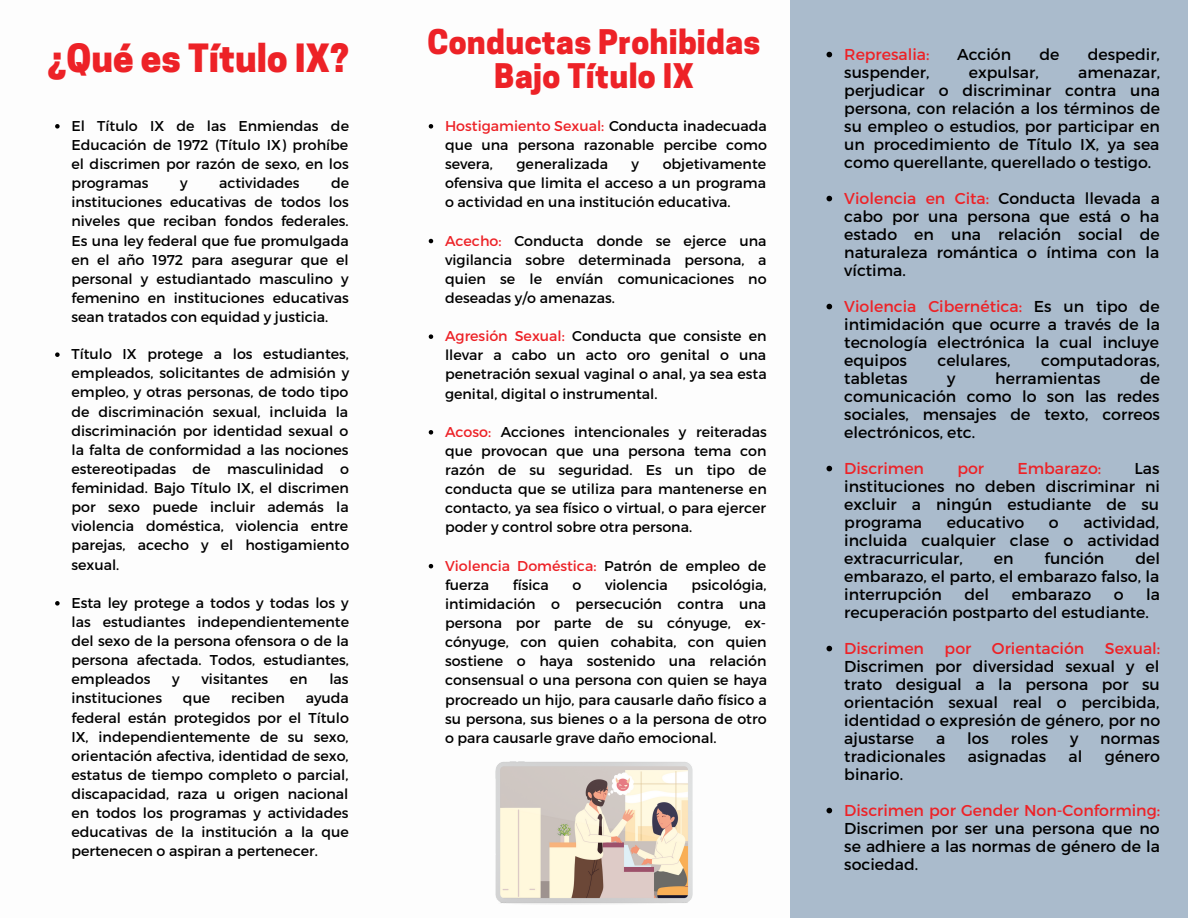
<style>
.page{position:relative;width:1188px;height:918px;background:#fff}
.page>*{position:absolute;margin:0;border:0;box-sizing:border-box;transform-origin:0 0}
.t1{font:800 36.6px "Cooper Hewitt";color:#ed2227}
.t2{font:800 31.8px/33.8px "Cooper Hewitt";letter-spacing:.01em;color:#ed2227;text-align:center}
.t3{font:15.75px/18px "Montserrat";color:#000;text-align:justify}
.t4{font:15.75px "Montserrat";color:#ed2227}
.t5{font:14.25px/19.2px "Montserrat";color:#000;text-align:justify}
.s1{color:#ed2227}
</style>
<div class="page">
<div style="left:791px;top:0;width:397px;height:918px;background:#abc"></div>
<svg style="left:429px;top:124px;width:4px;height:5px"></svg>
<svg style="left:429px;top:239px;width:4px;height:4px"></svg>
<svg style="left:429px;top:334px;width:4px;height:5px"></svg>
<svg style="left:429px;top:430px;width:4px;height:5px"></svg>
<svg style="left:429px;top:564px;width:4px;height:4px"></svg>
<svg style="left:55px;top:124px;width:5px;height:5px"></svg>
<svg style="left:55px;top:352px;width:5px;height:5px"></svg>
<svg style="left:55px;top:601px;width:5px;height:5px"></svg>
<svg style="left:827px;top:52px;width:5px;height:5px"></svg>
<svg style="left:827px;top:196px;width:5px;height:5px"></svg>
<svg style="left:827px;top:304px;width:5px;height:5px"></svg>
<svg style="left:827px;top:466px;width:5px;height:5px"></svg>
<svg style="left:827px;top:646px;width:5px;height:5px"></svg>
<svg style="left:827px;top:808px;width:5px;height:5px"></svg>
<img style="left:495px;top:762px;width:197px;height:142px">
<h1 class="t1" style="left:48px;top:45px;width:302px">¿Qué es Título IX?</h1>
<p class="t5" style="left:71px;top:115px;width:279px">El Título IX de las Enmiendas de Educación de 1972 (Título IX) prohíbe el discrimen por razón de sexo, en los programas</p>
<p class="t5" style="left:180px;top:173px;width:9px">y</p>
<p class="t5" style="left:219px;top:173px;width:82px">actividades</p>
<p class="t5" style="left:71px;top:173px;width:279px;text-indent:260px">de instituciones educativas de todos los niveles que reciban fondos federales.<br>Es una ley federal que fue promulgada en el año 1972 para asegurar que el personal y estudiantado masculino y femenino en instituciones educativas sean tratados con equidad y justicia.</p>
<p class="t5" style="left:71px;top:344px;width:279px">Título IX protege a los estudiantes, empleados, solicitantes de admisión y empleo, y otras personas, de todo tipo de discriminación sexual, incluida la discriminación por identidad sexual o la falta de conformidad a las nociones estereotipadas de masculinidad o feminidad. Bajo Título IX, el discrimen por sexo puede incluir además la violencia doméstica, violencia entre parejas, acecho y el hostigamiento sexual.</p>
<p class="t5" style="left:71px;top:592px;width:279px">Esta ley protege a todos y todas los y las estudiantes independientemente del sexo de la persona ofensora o de la persona afectada. Todos, estudiantes, empleados</p>
<p class="t5" style="left:172px;top:669px;width:9px">y</p>
<p class="t5" style="left:201px;top:669px;width:68px">visitantes</p>
<p class="t5" style="left:290px;top:669px;width:19px">en</p>
<p class="t5" style="left:329px;top:669px;width:21px">las</p>
<p class="t5" style="left:71px;top:688px;width:92px">instituciones</p>
<p class="t5" style="left:183px;top:688px;width:29px">que</p>
<p class="t5" style="left:231px;top:688px;width:55px">reciben</p>
<p class="t5" style="left:71px;top:688px;width:279px;text-indent:234px">ayuda federal están protegidos por el Título IX, independientemente de su sexo, orientación afectiva, identidad de sexo, estatus de tiempo completo o parcial, discapacidad, raza u origen nacional en todos los programas y actividades educativas de la institución a la que pertenecen o aspiran a pertenecer.</p>
<h2 class="t2" style="left:427px;top:29px;width:335px">Conductas Prohibidas<br>Bajo Título IX</h2>
<p class="t5" style="left:445px;top:115px;width:323px"><span class="s1">Hostigamiento Sexual:</span> Conducta inadecuada que una persona razonable percibe como severa,</p>
<p class="t5" style="left:445px;top:154px;width:323px;text-indent:218px">objetivamente ofensiva que limita el acceso a un programa o actividad en una institución educativa.</p>
<p class="t5" style="left:445px;top:230px;width:323px"><span class="s1">Acecho:</span> Conducta donde se ejerce una vigilancia sobre determinada persona, a quien se le envíán comunicaciones no deseadas y/o amenazas.</p>
<p class="t5" style="left:445px;top:326px;width:323px"><span class="s1">Agresión Sexual:</span> Conducta que consiste en llevar a cabo un acto oro genital o una penetración sexual vaginal o anal, ya sea esta genital, digital o instrumental.</p>
<p class="t5" style="left:445px;top:421px;width:323px"><span class="s1">Acoso:</span> Acciones intencionales y reiteradas que provocan que una persona tema con razón de su seguridad. Es un tipo de conducta que se utiliza para mantenerse en contacto, ya sea físico o virtual, o para ejercer poder y control sobre otra persona.</p>
<p class="t5" style="left:445px;top:555px;width:323px"><span class="s1">Violencia Doméstica:</span> Patrón de empleo de fuerza</p>
<p class="t5" style="left:517px;top:154px;width:93px">generalizada</p>
<p class="t5" style="left:632px;top:154px;width:9px">y</p>
<p class="t5" style="left:445px;top:574px;width:324px;text-indent:247px">psicológia, intimidación o persecución contra una persona por parte de su cónyuge, ex&shy;cónyuge, con quien cohabita, con quien sostiene o haya sostenido una relación consensual o una persona con quien se haya procreado un hijo, para causarle daño físico a su persona, sus bienes o a la persona de otro o para causarle grave daño emocional.</p>
<p class="t5" style="left:513px;top:574px;width:38px">física</p>
<p class="t5" style="left:573px;top:574px;width:10px">o</p>
<p class="t5" style="left:605px;top:574px;width:64px">violencia</p>
<p class="t4" style="left:844px;top:44px;width:87px">Represalia:</p>
<p class="t3" style="left:957px;top:44px;width:56px">Acción</p>
<p class="t3" style="left:1040px;top:44px;width:22px">de</p>
<p class="t3" style="left:1088px;top:44px;width:74px">despedir,</p>
<p class="t3" style="left:844px;top:62px;width:87px">suspender,</p>
<p class="t3" style="left:969px;top:62px;width:71px">expulsar,</p>
<p class="t3" style="left:844px;top:62px;width:317px;text-indent:234px">amenazar, perjudicar o discriminar contra una persona, con relación a los términos de su empleo o estudios, por participar en un procedimiento de Título IX, ya sea como querellante, querellado o testigo.</p>
<p class="t3" style="left:844px;top:188px;width:317px"><span class="s1">Violencia en Cita:</span> Conducta llevada a cabo por una persona que está o ha estado en una relación social de naturaleza romá ntica o íntima con la víctima.</p>
<p class="t3" style="left:844px;top:296px;width:317px"><span class="s1">Violencia Cibernética:</span> Es un tipo de intimidación que ocurre a través de la tecnología electrónica la cual incluye equipos</p>
<p class="t3" style="left:938px;top:350px;width:75px">celulares,</p>
<p class="t3" style="left:1041px;top:350px;width:120px">computadoras,</p>
<p class="t3" style="left:844px;top:368px;width:65px">tabletas</p>
<p class="t3" style="left:947px;top:368px;width:10px">y</p>
<p class="t3" style="left:995px;top:368px;width:107px">herramientas</p>
<p class="t3" style="left:844px;top:368px;width:317px;text-indent:296px">de comunicación como lo son las redes sociales, mensajes de texto, correos electró nicos, etc.</p>
<p class="t4" style="left:844px;top:458px;width:81px">Discrimen</p>
<p class="t4" style="left:957px;top:458px;width:28px">por</p>
<p class="t4" style="left:1017px;top:458px;width:85px">Embarazo:</p>
<p class="t3" style="left:844px;top:458px;width:317px;text-indent:290px">Las instituciones no deben discriminar ni excluir a ningún estudiante de su programa</p>
<p class="t3" style="left:844px;top:512px;width:317px;text-indent:239px">actividad, incluida cualquier clase o actividad extracurricular,</p>
<p class="t3" style="left:947px;top:512px;width:79px">educativo</p>
<p class="t3" style="left:1049px;top:512px;width:11px">o</p>
<p class="t3" style="left:994px;top:548px;width:21px">en</p>
<p class="t3" style="left:1045px;top:548px;width:61px">función</p>
<p class="t3" style="left:844px;top:548px;width:317px;text-indent:291px">del embarazo, el parto, el embarazo falso, la interrupción</p>
<p class="t3" style="left:844px;top:584px;width:317px;text-indent:302px">la recuperación postparto del estudiante.</p>
<p class="t4" style="left:844px;top:638px;width:81px">Discrimen</p>
<p class="t4" style="left:945px;top:638px;width:28px">por</p>
<p class="t4" style="left:992px;top:638px;width:94px">Orientación</p>
<p class="t4" style="left:1105px;top:638px;width:57px">Sexual:</p>
<p class="t3" style="left:844px;top:656px;width:317px">Discrimen por diversidad sexual y el trato desigual a la persona por su orientación sexual real o percibida, identidad o expresión de género, por no ajustarse</p>
<p class="t3" style="left:965px;top:584px;width:26px">del</p>
<p class="t3" style="left:1012px;top:584px;width:81px">embarazo</p>
<p class="t3" style="left:1114px;top:584px;width:11px">o</p>
<p class="t3" style="left:936px;top:728px;width:11px">a</p>
<p class="t3" style="left:967px;top:728px;width:23px">los</p>
<p class="t3" style="left:1011px;top:728px;width:39px">roles</p>
<p class="t3" style="left:1070px;top:728px;width:10px">y</p>
<p class="t3" style="left:1100px;top:728px;width:61px">normas</p>
<p class="t3" style="left:844px;top:746px;width:103px">tradicionales</p>
<p class="t3" style="left:968px;top:746px;width:80px">asignadas</p>
<p class="t3" style="left:1069px;top:746px;width:15px">al</p>
<p class="t3" style="left:1105px;top:746px;width:57px">género</p>
<p class="t3" style="left:844px;top:764px;width:60px">binario.</p>
<p class="t4" style="left:844px;top:800px;width:317px">Discrimen por Gender Non-Conforming:</p>
<p class="t3" style="left:844px;top:818px;width:317px">Discrimen por ser una persona que no se adhiere a las normas de género de la sociedad.</p>
</div>
